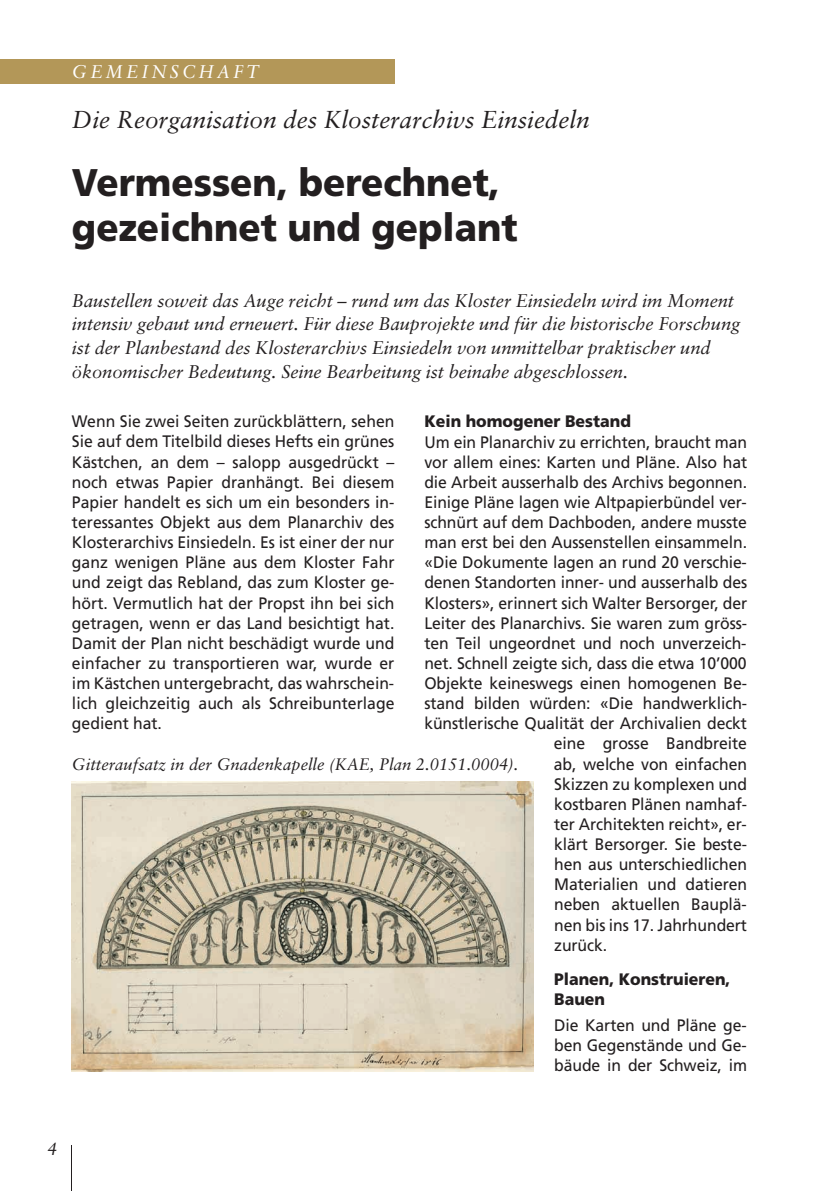
<style>
.page{position:relative;width:819px;height:1191px;background:#fff}
.page>*{position:absolute;margin:0;border:0;box-sizing:border-box;transform-origin:0 0}
.t1{font:900 38.5px/45.5px "Frutiger";color:#231f20;scale:.95 1}
.t2{font:italic 24.5px "Sabon";color:#231f20}
.t3{font:italic 18.38px/23.6px "Sabon";letter-spacing:-.005em;color:#231f20}
.t4{font:italic 18.38px "Sabon";letter-spacing:.165em;color:#fff}
.t5{font:italic 17.5px "Sabon";color:#231f20}
.t6{font:16.62px/20.1px "Frutiger";letter-spacing:-.005em;color:#231f20;text-align:justify;scale:.95 1}
.t7{font:italic 16.62px "Sabon";color:#231f20}
.t8{font:900 16.62px/20.1px "Frutiger";color:#231f20;scale:.95 1}
</style>
<div class="page">
<div style="left:0;top:60px;width:394px;height:24px;background:#b39758"></div>
<hr style="left:71px;top:1145px;width:1px;height:46px;background:#231f20">
<img style="left:72px;top:781px;width:461px;height:290px">
<p class="t4" style="left:72px;top:64px;width:188px">GEMEINSCHAFT</p>
<h2 class="t2" style="left:72px;top:109px;width:519px">Die Reorganisation des Klosterarchivs Einsiedeln</h2>
<h1 class="t1" style="left:72px;top:163px;width:470px">Vermessen, berechnet, gezeichnet und geplant</h1>
<p class="t3" style="left:72px;top:290px;width:669px">Baustellen soweit das Auge reicht – rund um das Kloster Einsiedeln wird im Moment intensiv gebaut und erneuert. Für diese Bauprojekte und für die historische Forschung ist der Planbestand des Klosterarchivs Einsiedeln von unmittelbar praktischer und ökonomischer Bedeutung. Seine Bearbeitung ist beinahe abgeschlossen.</p>
<p class="t8" style="left:424px;top:412px;width:219px">Kein homogener Bestand</p>
<p class="t6" style="left:424px;top:433px;width:341px">Um ein Planarchiv zu errichten, braucht man</p>
<p class="t6" style="left:424px;top:453px;width:341px">vor allem eines: Karten und Pläne. Also hat</p>
<p class="t6" style="left:424px;top:473px;width:341px">die Arbeit ausserhalb des Archivs begonnen.</p>
<p class="t6" style="left:424px;top:493px;width:341px">Einige Pläne lagen wie Altpapierbündel ver-</p>
<p class="t6" style="left:424px;top:513px;width:341px">schnürt auf dem Dachboden, andere musste</p>
<p class="t6" style="left:424px;top:533px;width:341px">man erst bei den Aussenstellen einsammeln.</p>
<p class="t6" style="left:424px;top:553px;width:341px">«Die Dokumente lagen an rund 20 verschie-</p>
<p class="t6" style="left:424px;top:574px;width:341px">denen Standorten inner- und ausserhalb des</p>
<p class="t6" style="left:424px;top:594px;width:341px">Klosters», erinnert sich Walter Bersorger, der</p>
<p class="t6" style="left:424px;top:614px;width:341px">Leiter des Planarchivs. Sie waren zum gröss-</p>
<p class="t6" style="left:424px;top:634px;width:340px">ten Teil ungeordnet und noch unverzeich-</p>
<p class="t6" style="left:424px;top:654px;width:340px">net. Schnell zeigte sich, dass die etwa 10’000</p>
<p class="t6" style="left:424px;top:674px;width:341px">Objekte keineswegs einen homogenen Be-</p>
<p class="t6" style="left:424px;top:694px;width:341px">stand bilden würden: «Die handwerklich-</p>
<p class="t6" style="left:424px;top:714px;width:341px">künstlerische Qualität der Archivalien deckt</p>
<p class="t6" style="left:554px;top:735px;width:205px">eine grosse Bandbreite</p>
<p class="t6" style="left:554px;top:755px;width:205px">ab, welche von einfachen</p>
<p class="t6" style="left:554px;top:775px;width:204px">Skizzen zu komplexen und</p>
<p class="t6" style="left:554px;top:795px;width:204px">kostbaren Plänen namhaf-</p>
<p class="t6" style="left:554px;top:815px;width:204px">ter Architekten reicht», er-</p>
<p class="t6" style="left:554px;top:835px;width:204px">klärt Bersorger. Sie beste-</p>
<p class="t6" style="left:554px;top:855px;width:204px">hen aus unterschiedlichen</p>
<p class="t6" style="left:554px;top:875px;width:204px">Materialien und datieren</p>
<p class="t6" style="left:554px;top:895px;width:204px">neben aktuellen Bauplä-</p>
<p class="t6" style="left:554px;top:916px;width:204px">nen bis ins 17. Jahrhundert</p>
<p class="t6" style="left:554px;top:936px;width:57px">zurück.</p>
<p class="t8" style="left:554px;top:970px;width:187px">Planen, Konstruieren,<br>Bauen</p>
<p class="t6" style="left:554px;top:1016px;width:204px">Die Karten und Pläne ge&shy;ben Gegenstände und Ge&shy;bäude in der Schweiz, im</p>
<p class="t6" style="left:72px;top:413px;width:341px">Wenn Sie zwei Seiten zurückblättern, sehen Sie auf dem Titelbild dieses Hefts ein grünes Kästchen, an dem – salopp ausgedrückt – noch etwas Papier dranhängt. Bei diesem Papier handelt es sich um ein besonders in&shy;teressantes Objekt aus dem Planarchiv des Klosterarchivs Einsiedeln. Es ist einer der nur ganz wenigen Pläne aus dem Kloster Fahr und zeigt das Rebland, das zum Kloster ge&shy;hört. Vermutlich hat der Propst ihn bei sich getragen, wenn er das Land besichtigt hat.<br>Damit der Plan nicht beschädigt wurde und einfacher zu transportieren war, wurde er im Kästchen untergebracht, das wahrschein&shy;lich gleichzeitig auch als Schreibunterlage gedient hat.</p>
<p class="t7" style="left:72px;top:757px;width:448px">Gitteraufsatz in der Gnadenkapelle (KAE, Plan 2.0151.0004).</p>
<p class="t5" style="left:47px;top:1141px;width:11px">4</p>
</div>
